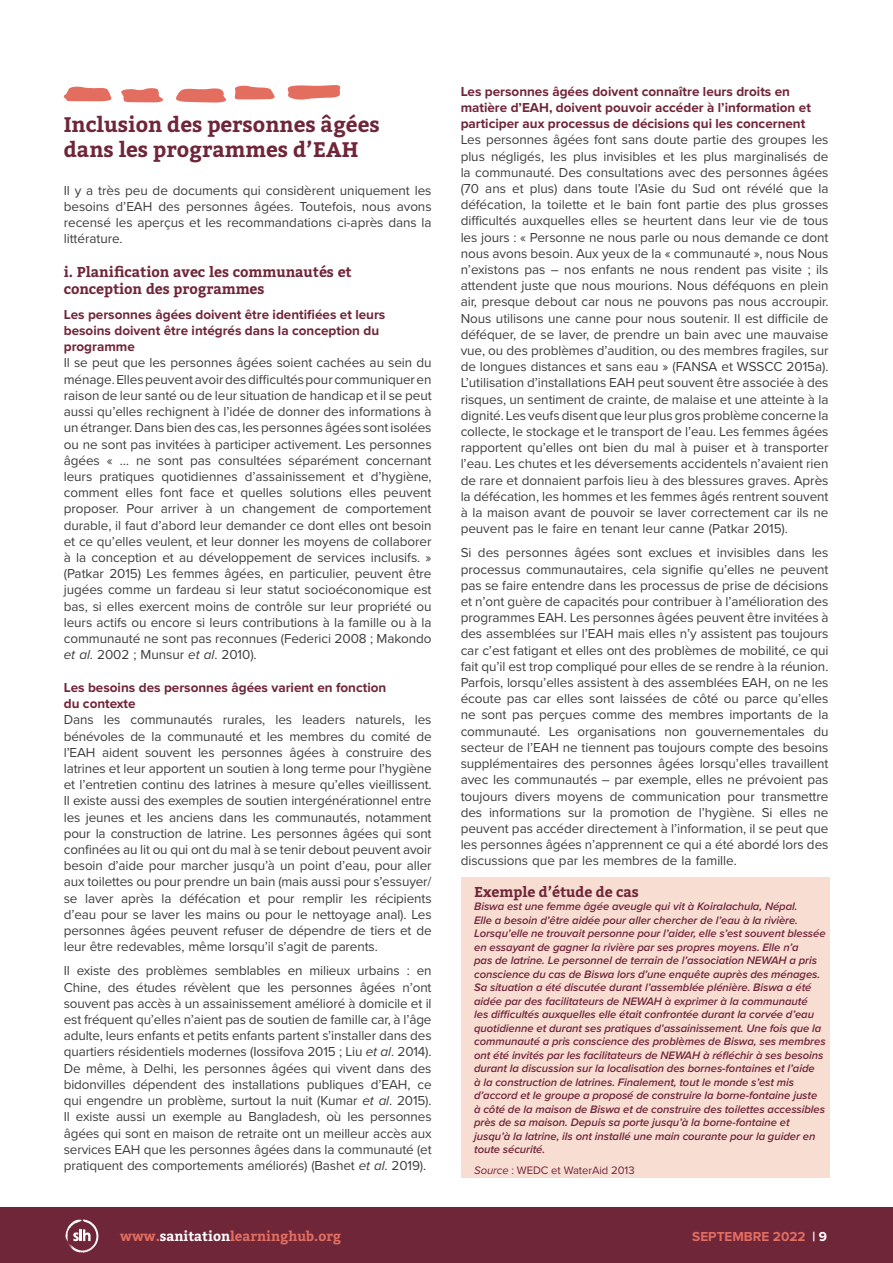
<style>
.page{position:relative;width:893px;height:1263px;background:#fff}
.page>*{position:absolute;margin:0;border:0;box-sizing:border-box;transform-origin:0 0}
.Chapter_Header{font:700 21px/25.2px "Bitter";color:#702639}
.SUB_HEAD_3{font:700 14.25px/17.1px "Bitter";letter-spacing:-.005em;color:#702639}
.Case_Study_Header_mu{font:700 14.25px "Bitter";color:#702639}
.Body{font:13.5px/16.2px "Proxima Nova";letter-spacing:-.005em;color:#3e3e3f;text-align:justify}
.SUB_HEAD_2{font:700 13.5px/16.2px "Proxima Nova";color:#702639}
.t1{font:700 13.5px "Bitter";color:#e16e61}
.t2{font:700 13.5px "Proxima Nova";color:#e16e61}
.Case_Study_body_mute{font:italic 600 11.25px/13.5px "Proxima Nova";letter-spacing:-.005em;color:#702639}
.Case_Study_body_mute-2{font:11.25px "Proxima Nova";letter-spacing:-.005em;color:#702639}
.s1{font-style:italic}
.s2{color:#fff}
</style>
<div class="page">
<div style="left:461px;top:877px;width:369px;height:301px;background:#f8ddd3"></div>
<svg style="left:64px;top:85px;width:276px;height:18px"></svg>
<div style="left:0;top:1208px;width:893px;height:55px;background:#702639"></div>
<svg style="left:65px;top:1219px;width:33px;height:34px"></svg>
<p class="Chapter_Header" style="left:64px;top:112px;width:317px">Inclusion des personnes âgées dans les programmes d’EAH</p>
<p class="Body" style="left:64px;top:182px;width:369px">Il y a très peu de documents qui considèrent uniquement les besoins d’EAH des personnes âgées. Toutefois, nous avons recensé les aperçus et les recommandations ci-après dans la littérature.</p>
<p class="SUB_HEAD_3" style="left:64px;top:264px;width:290px">i. Planification avec les communautés et conception des programmes</p>
<p class="SUB_HEAD_2" style="left:64px;top:307px;width:323px">Les personnes âgées doivent être identifiées et leurs besoins doivent être intégrés dans la conception du programme</p>
<p class="Body" style="left:64px;top:355px;width:369px">Il se peut que les personnes âgées soient cachées au sein du ménage. Elles peuvent avoir des difficultés pour communiquer en raison de leur santé ou de leur situation de handicap et il se peut aussi qu’elles rechignent à l’idée de donner des informations à un étranger. Dans bien des cas, les personnes âgées sont isolées ou ne sont pas invitées à participer activement. Les personnes âgées « … ne sont pas consultées séparément concernant leurs pratiques quotidiennes d’assainissement et d’hygiène, comment elles font face et quelles solutions elles peuvent proposer. Pour arriver à un changement de comportement durable, il faut d’abord leur demander ce dont elles ont besoin et ce qu’elles veulent, et leur donner les moyens de collaborer à la conception et au développement de services inclusifs. » (Patkar 2015) Les femmes âgées, en particulier, peuvent être jugées comme un fardeau si leur statut socioéconomique est bas, si elles exercent moins de contrôle sur leur propriété ou leurs actifs ou encore si leurs contributions à la famille ou à la communauté ne sont pas reconnues (Federici 2008 ; Makondo <span class="s1">et al</span>. 2002 ; Munsur <span class="s1">et al</span>. 2010).</p>
<p class="SUB_HEAD_2" style="left:64px;top:680px;width:324px">Les besoins des personnes âgées varient en fonction du contexte</p>
<p class="Body" style="left:64px;top:712px;width:369px">Dans les communautés rurales, les leaders naturels, les bénévoles de la communauté et les membres du comité de l’EAH aident souvent les personnes âgées à construire des latrines et leur apportent un soutien à long terme pour l’hygiène et l’entretien continu des latrines à mesure qu’elles vieillissent.<br>Il existe aussi des exemples de soutien intergénérationnel entre les jeunes et les anciens dans les communautés, notamment pour la construction de latrine. Les personnes âgées qui sont confinées au lit ou qui ont du mal à se tenir debout peuvent avoir besoin d’aide pour marcher jusqu’à un point d’eau, pour aller aux toilettes ou pour prendre un bain (mais aussi pour s’essuyer/ se laver après la défécation et pour remplir les récipients d’eau pour se laver les mains ou pour le nettoyage anal). Les personnes âgées peuvent refuser de dépendre de tiers et de leur être redevables, même lorsqu’il s’agit de parents.</p>
<p class="Body" style="left:64px;top:963px;width:369px">Il existe des problèmes semblables en milieux urbains : en Chine, des études révèlent que les personnes âgées n’ont souvent pas accès à un assainissement amélioré à domicile et il est fréquent qu’elles n’aient pas de soutien de famille car, à l’âge adulte, leurs enfants et petits enfants partent s’installer dans des quartiers résidentiels modernes (Iossifova 2015 ; Liu <span class="s1">et al</span>. 2014).<br>De même, à Delhi, les personnes âgées qui vivent dans des bidonvilles dépendent des installations publiques d’EAH, ce qui engendre un problème, surtout la nuit (Kumar <span class="s1">et al</span>. 2015).<br>Il existe aussi un exemple au Bangladesh, où les personnes âgées qui sont en maison de retraite ont un meilleur accès aux services EAH que les personnes âgées dans la communauté (et pratiquent des comportements améliorés) (Bashet <span class="s1">et al</span>. 2019).</p>
<p class="SUB_HEAD_2" style="left:461px;top:84px;width:352px">Les personnes âgées doivent connaître leurs droits en matière d’EAH, doivent pouvoir accéder à l’information et participer aux processus de décisions qui les concernent</p>
<p class="Body" style="left:461px;top:132px;width:369px">Les personnes âgées font sans doute partie des groupes les plus négligés, les plus invisibles et les plus marginalisés de la communauté. Des consultations avec des personnes âgées (70 ans et plus) dans toute l’Asie du Sud ont révélé que la défécation, la toilette et le bain font partie des plus grosses difficultés auxquelles elles se heurtent dans leur vie de tous les jours : « Personne ne nous parle ou nous demande ce dont nous avons besoin. Aux yeux de la « communauté », nous Nous n’existons pas – nos enfants ne nous rendent pas visite ; ils attendent juste que nous mourions. Nous déféquons en plein air, presque debout car nous ne pouvons pas nous accroupir.<br>Nous utilisons une canne pour nous soutenir. Il est difficile de déféquer, de se laver, de prendre un bain avec une mauvaise vue, ou des problèmes d’audition, ou des membres fragiles, sur de longues distances et sans eau » (FANSA et WSSCC 2015a).<br>L’utilisation d’installations EAH peut souvent être associée à des risques, un sentiment de crainte, de malaise et une atteinte à la dignité. Les veufs disent que leur plus gros problème concerne la collecte, le stockage et le transport de l’eau. Les femmes âgées rapportent qu’elles ont bien du mal à puiser et à transporter l’eau. Les chutes et les déversements accidentels n’avaient rien de rare et donnaient parfois lieu à des blessures graves. Après la défécation, les hommes et les femmes âgés rentrent souvent à la maison avant de pouvoir se laver correctement car ils ne peuvent pas le faire en tenant leur canne (Patkar 2015).</p>
<p class="Body" style="left:461px;top:545px;width:369px">Si des personnes âgées sont exclues et invisibles dans les processus communautaires, cela signifie qu’elles ne peuvent pas se faire entendre dans les processus de prise de décisions et n’ont guère de capacités pour contribuer à l’amélioration des programmes EAH. Les personnes âgées peuvent être invitées à des assemblées sur l’EAH mais elles n’y assistent pas toujours car c’est fatigant et elles ont des problèmes de mobilité, ce qui fait qu’il est trop compliqué pour elles de se rendre à la réunion.<br>Parfois, lorsqu’elles assistent à des assemblées EAH, on ne les écoute pas car elles sont laissées de côté ou parce qu’elles ne sont pas perçues comme des membres importants de la communauté. Les organisations non gouvernementales du secteur de l’EAH ne tiennent pas toujours compte des besoins supplémentaires des personnes âgées lorsqu’elles travaillent avec les communautés – par exemple, elles ne prévoient pas toujours divers moyens de communication pour transmettre des informations sur la promotion de l’hygiène. Si elles ne peuvent pas accéder directement à l’information, il se peut que les personnes âgées n’apprennent ce qui a été abordé lors des discussions que par les membres de la famille.</p>
<p class="Case_Study_Header_mu" style="left:474px;top:883px;width:166px">Exemple d’étude de cas</p>
<p class="Case_Study_body_mute" style="left:474px;top:900px;width:353px">Biswa est une femme âgée aveugle qui vit à Koiralachula, Népal.<br>Elle a besoin d’être aidée pour aller chercher de l’eau à la rivière.<br>Lorsqu’elle ne trouvait personne pour l’aider, elle s’est souvent blessée en essayant de gagner la rivière par ses propres moyens. Elle n’a<br>pas de latrine. Le personnel de terrain de l’association NEWAH a pris conscience du cas de Biswa lors d’une enquête auprès des ménages.<br>Sa situation a été discutée durant l’assemblée plénière. Biswa a été aidée par des facilitateurs de NEWAH à exprimer à la communauté<br>les difficultés auxquelles elle était confrontée durant la corvée d’eau quotidienne et durant ses pratiques d’assainissement. Une fois que la communauté a pris conscience des problèmes de Biswa, ses membres ont été invités par les facilitateurs de NEWAH à réfléchir à ses besoins durant la discussion sur la localisation des bornes-fontaines et l’aide<br>à la construction de latrines. Finalement, tout le monde s’est mis d’accord et le groupe a proposé de construire la borne-fontaine juste à côté de la maison de Biswa et de construire des toilettes accessibles près de sa maison. Depuis sa porte jusqu’à la borne-fontaine et jusqu’à la latrine, ils ont installé une main courante pour la guider en toute sécurité.</p>
<p class="Case_Study_body_mute-2" style="left:474px;top:1163px;width:162px"><span class="s1">Source</span> : WEDC et WaterAid 2013</p>
<p class="t1" style="left:120px;top:1228px;width:223px">www.<span class="s2">sanitation</span>learninghub.org</p>
<p class="t2" style="left:692px;top:1229px;width:136px">SEPTEMBRE 2022 <span class="s2">| 9</span></p>
</div>
